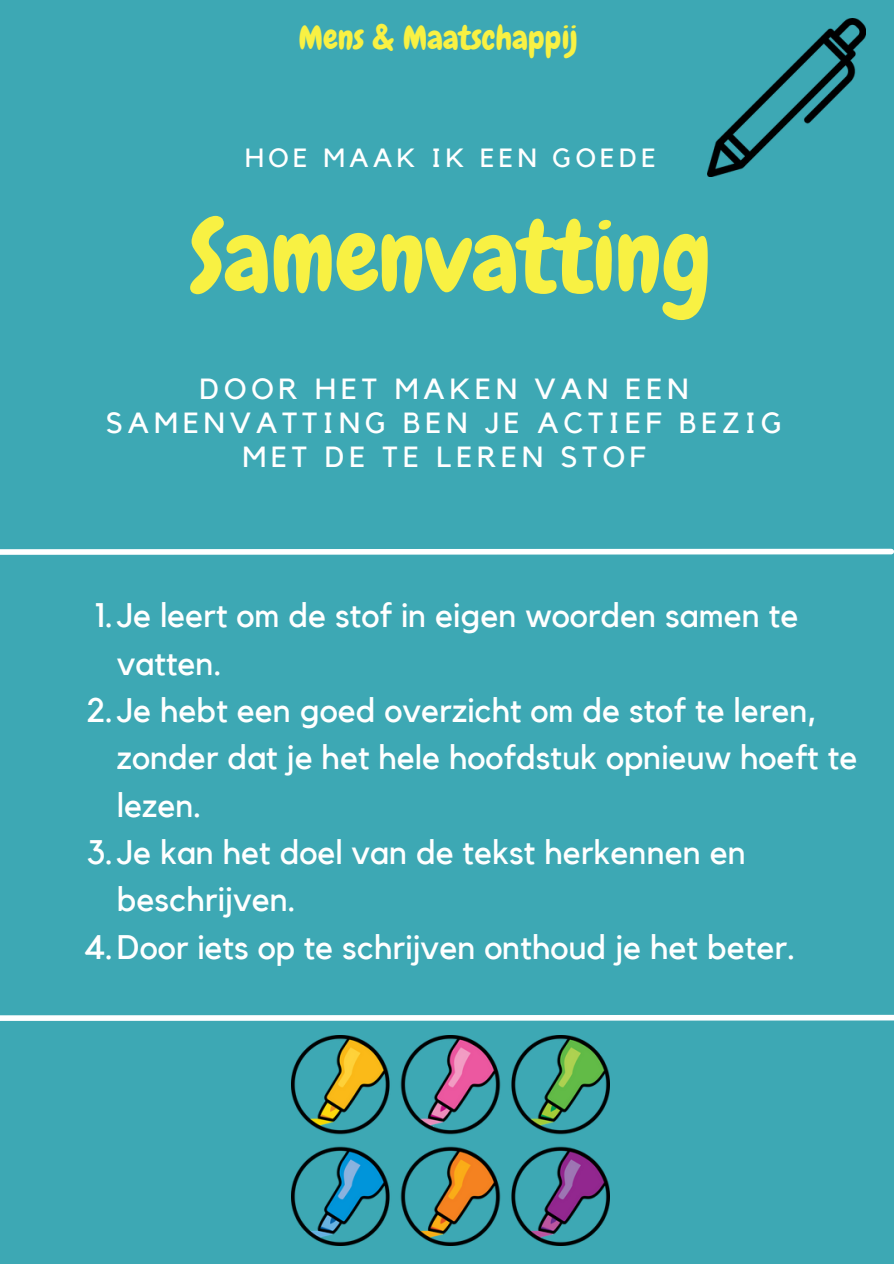
<style>
.page{position:relative;width:894px;height:1264px;background:#fff}
.page>*{position:absolute;margin:0;border:0;box-sizing:border-box;transform-origin:0 0}
.t1{font:97.95px "Chewy";color:#f8f143}
.t2{font:33.9px/47.2px "Kollektif";color:#fff}
.t3{font:33px "Chewy";color:#f8f143}
.t4{font:29.1px/33.8px "Kollektif";letter-spacing:.17em;color:#fff;text-align:center}
.t5{font:26.25px "Kollektif";letter-spacing:.17em;color:#fff}
</style>
<div class="page">
<div style="left:0;top:0;width:893px;height:1263px;background:#3da8b4"></div>
<img style="left:707px;top:19px;width:158px;height:158px">
<svg style="left:0;top:548px;width:893px;height:7px;background:#d9edf0"></svg>
<svg style="left:0;top:1014px;width:893px;height:7px;background:#d9edf0"></svg>
<img style="left:291px;top:1035px;width:318px;height:209px">
<p class="t3" style="left:298px;top:17px;width:281px">Mens &amp; Maatschappij</p>
<p class="t5" style="left:245px;top:146px;width:412px">HOE MAAK IK EEN GOEDE</p>
<p class="t1" style="left:190px;top:194px;width:523px">Samenvatting</p>
<p class="t4" style="left:106px;top:373px;width:677px">DOOR HET MAKEN VAN EEN<br>SAMENVATTING BEN JE ACTIEF BEZIG<br>MET DE TE LEREN STOF</p>
<p class="t2" style="left:117px;top:593px;width:683px;text-indent:-22px">1.Je leert om de stof in eigen woorden samen te vatten.</p>
<p class="t2" style="left:117px;top:688px;width:741px;text-indent:-30px">2.Je hebt een goed overzicht om de stof te leren, zonder dat je het hele hoofdstuk opnieuw hoeft te lezen.</p>
<p class="t2" style="left:117px;top:829px;width:630px;text-indent:-30px">3.Je kan het doel van de tekst herkennen en beschrijven.</p>
<p class="t2" style="left:83px;top:924px;width:713px">4.Door iets op te schrijven onthoud je het beter.</p>
</div>
